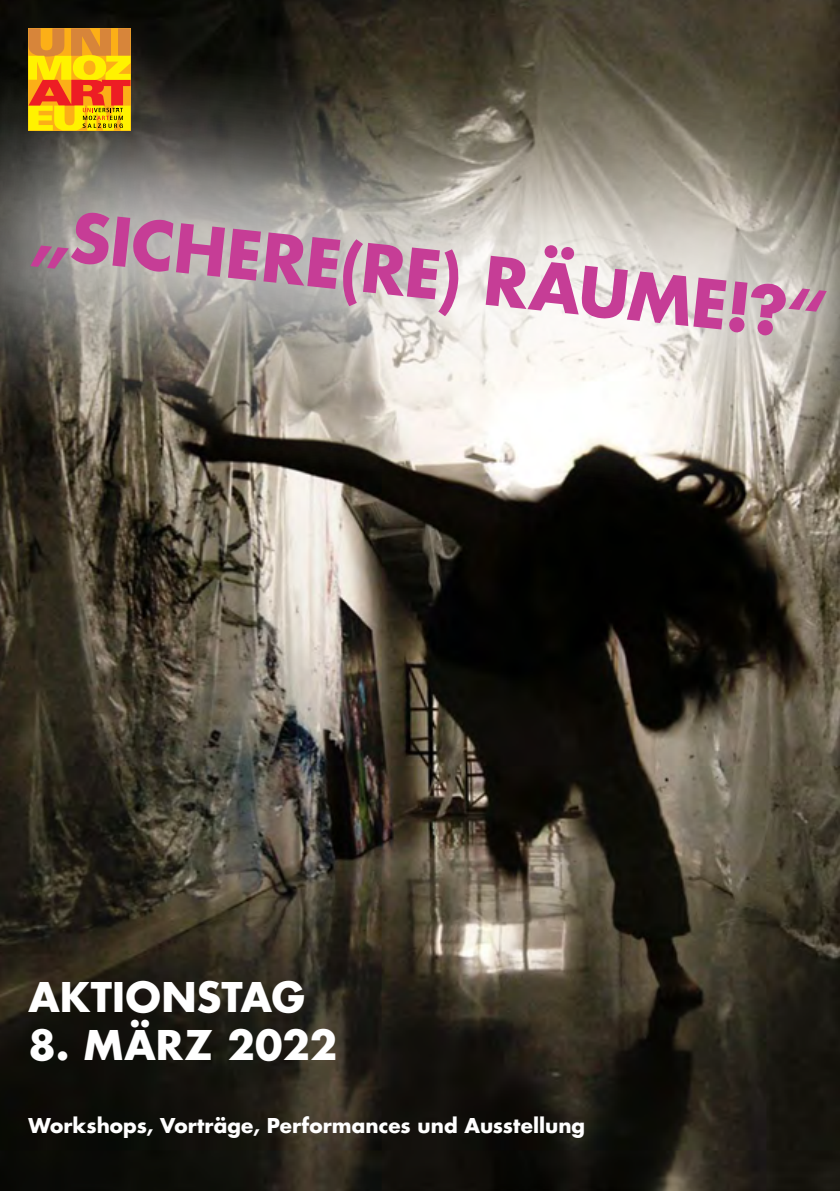
<style>
.page{position:relative;width:840px;height:1191px;background:#fff}
.page>*{position:absolute;margin:0;border:0;box-sizing:border-box;transform-origin:0 0}
.t1{font:700 65.2px "Futura LT Pro";color:#c63d96}
.t2{font:700 40px "Futura LT Pro";letter-spacing:.005em;color:#fff}
.t3{font:700 20px "Futura LT Pro";color:#fff}
</style>
<div class="page">
<img style="left:0;top:554px;width:839px;height:637px">
<svg style="left:0;top:0;width:839px;height:554px;background:#847f76"></svg>
<svg style="left:28px;top:28px;width:102px;height:102px;background:#efa217"></svg>
<h1 class="t1" style="left:38px;top:182px;width:800px;rotate:6deg">„SICHERE(RE) RÄUME!?“</h1>
<h2 class="t2" style="left:28px;top:966px;width:278px">AKTIONSTAG</h2>
<h2 class="t2" style="left:28px;top:1014px;width:310px">8. MÄRZ 2022</h2>
<p class="t3" style="left:28px;top:1110px;width:558px">Workshops, Vorträge, Performances und Ausstellung</p>
</div>
